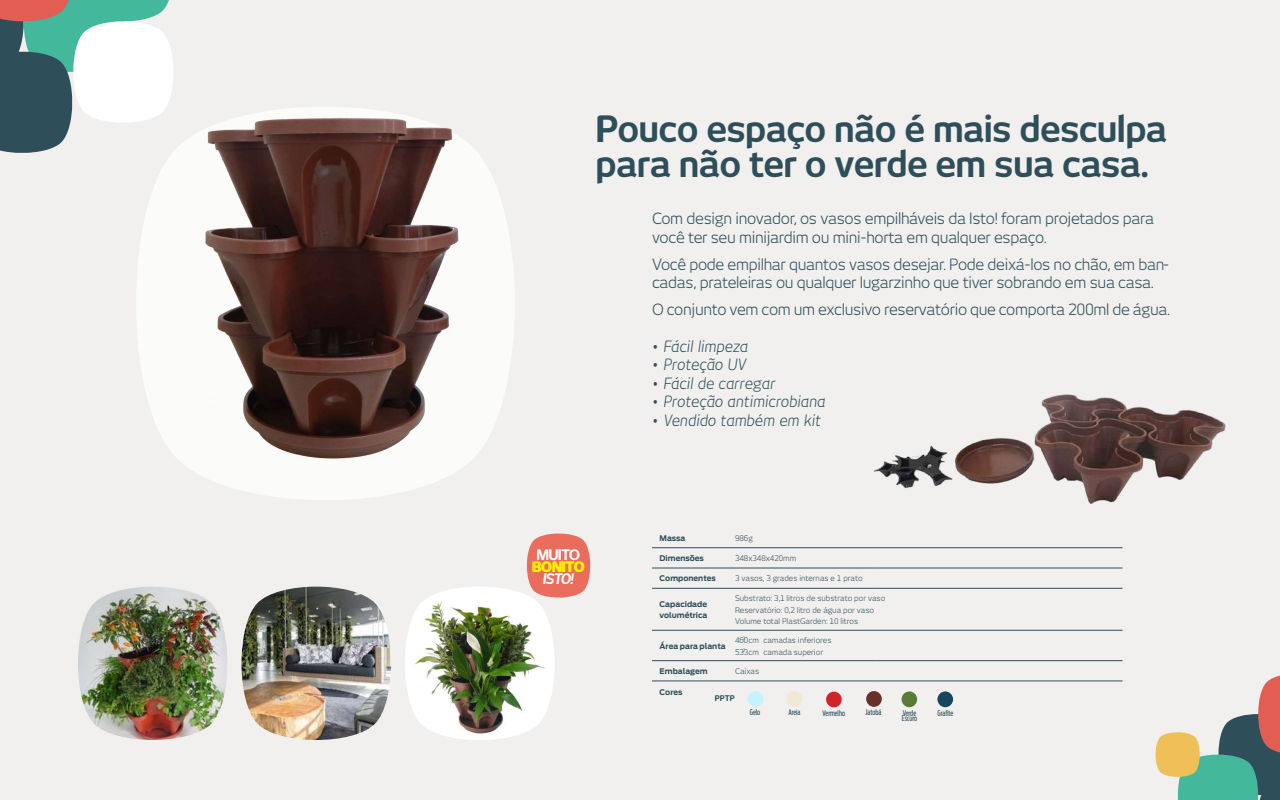
<style>
.page{position:relative;width:1280px;height:800px;background:#f1f0ee}
.page>*{position:absolute;margin:0;border:0;box-sizing:border-box;transform-origin:0 0}
.t1{font:700 35.8px/34.7px "New June";letter-spacing:-.02em;color:#2e4e5a}
.t2{font:15.3px/18.4px "New June";letter-spacing:-.02em;color:#2e4e5a}
.t3{font:italic 15.3px "New June";letter-spacing:-.01em;color:#2e4e5a}
.t4{font:800 14.3px "New June";letter-spacing:-.06em;color:#fff200}
.t5{font:700 14.3px "New June";letter-spacing:-.06em;color:#fff}
.t6{font:italic 700 14.3px "New June";color:#fff}
.t7{font:7.7px/11.6px "New June";color:#2e4e5a}
.t8{font:700 7.7px/11.2px "Antenna";color:#2e4e5a}
.t9{font:7.7px "Antenna Extra Cond";color:#2e4e5a}
.t10{font:700 7.7px "New June";color:#2e4e5a}
.t11{font:4.5px "New June";color:#2e4e5a}
</style>
<div class="page">
<svg style="left:1155px;top:675px;width:125px;height:125px"></svg>
<svg style="left:0;top:0;width:173px;height:153px;background:#9cb3b1"></svg>
<svg style="left:135px;top:106px;width:379px;height:394px"></svg>
<img style="left:163px;top:85px;width:334px;height:396px">
<hr style="left:652px;top:588px;width:63px;height:1px;background:#2e4e5a">
<hr style="left:715px;top:588px;width:161px;height:1px;background:#2e4e5a">
<hr style="left:876px;top:588px;width:247px;height:1px;background:#2e4e5a">
<hr style="left:652px;top:630px;width:63px;height:1px;background:#2e4e5a">
<hr style="left:715px;top:630px;width:161px;height:1px;background:#2e4e5a">
<hr style="left:876px;top:630px;width:247px;height:1px;background:#2e4e5a">
<hr style="left:652px;top:547px;width:63px;height:1px;background:#2e4e5a">
<hr style="left:715px;top:547px;width:161px;height:1px;background:#2e4e5a">
<hr style="left:876px;top:547px;width:247px;height:1px;background:#2e4e5a">
<hr style="left:652px;top:568px;width:63px;height:1px;background:#2e4e5a">
<hr style="left:715px;top:568px;width:161px;height:1px;background:#2e4e5a">
<hr style="left:876px;top:568px;width:247px;height:1px;background:#2e4e5a">
<hr style="left:652px;top:660px;width:63px;height:1px;background:#2e4e5a">
<hr style="left:715px;top:660px;width:161px;height:1px;background:#2e4e5a">
<hr style="left:876px;top:660px;width:247px;height:1px;background:#2e4e5a">
<hr style="left:652px;top:681px;width:63px;height:1px;background:#2e4e5a">
<hr style="left:715px;top:681px;width:161px;height:1px;background:#2e4e5a">
<hr style="left:876px;top:681px;width:247px;height:1px;background:#2e4e5a">
<div style="left:748px;top:691px;width:15px;height:16px;background:#c4f3fe;border-radius:50%"></div>
<div style="left:787px;top:691px;width:15px;height:16px;background:#f3e8d6;border-radius:50%"></div>
<div style="left:826px;top:692px;width:16px;height:15px;background:#d2232a;border-radius:50%"></div>
<div style="left:866px;top:691px;width:16px;height:16px;background:#673029;border-radius:50%"></div>
<div style="left:902px;top:691px;width:15px;height:16px;background:#597b37;border-radius:50%"></div>
<div style="left:937px;top:691px;width:16px;height:16px;background:#18465f;border-radius:50%"></div>
<img style="left:873px;top:394px;width:353px;height:110px">
<img style="left:78px;top:533px;width:513px;height:207px">
<img style="left:413px;top:587px;width:133px;height:153px">
<h1 class="t1" style="left:596px;top:112px;width:573px">Pouco espaço não é mais desculpa para não ter o verde em sua casa.</h1>
<p class="t2" style="left:652px;top:209px;width:504px">Com design inovador, os vasos empilháveis da Isto! foram projetados para você ter seu minijardim ou mini-horta em qualquer espaço.</p>
<p class="t2" style="left:652px;top:255px;width:519px">Você pode empilhar quantos vasos desejar. Pode deixá-los no chão, em ban&shy;cadas, prateleiras ou qualquer lugarzinho que tiver sobrando em sua casa.</p>
<p class="t2" style="left:652px;top:300px;width:520px">O conjunto vem com um exclusivo reservatório que comporta 200ml de água.</p>
<p class="t3" style="left:652px;top:337px;width:98px">• Fácil limpeza</p>
<p class="t3" style="left:652px;top:356px;width:96px">• Proteção UV</p>
<p class="t3" style="left:652px;top:374px;width:125px">• Fácil de carregar</p>
<p class="t3" style="left:652px;top:393px;width:175px">• Proteção antimicrobiana</p>
<p class="t3" style="left:652px;top:411px;width:170px">• Vendido também em kit</p>
<p class="t5" style="left:536px;top:546px;width:45px">MUITO</p>
<p class="t4" style="left:532px;top:558px;width:55px">BONITO</p>
<p class="t6" style="left:543px;top:571px;width:32px">ISTO!</p>
<p class="t8" style="left:660px;top:532px;width:27px">Massa</p>
<p class="t7" style="left:735px;top:532px;width:19px">986g</p>
<p class="t8" style="left:660px;top:553px;width:46px">Dimensões</p>
<p class="t7" style="left:735px;top:552px;width:63px">348x348x420mm</p>
<p class="t8" style="left:660px;top:573px;width:58px">Componentes</p>
<p class="t7" style="left:735px;top:573px;width:129px">3 vasos, 3 grades internas e 1 prato</p>
<p class="t8" style="left:660px;top:598px;width:49px">Capacidade volumétrica</p>
<p class="t7" style="left:735px;top:592px;width:152px">Substrato: 3,1 litros de substrato por vaso<br>Reservatório: 0,2 litro de água por vaso<br>Volume total PlastGarden: 10 litros</p>
<p class="t8" style="left:660px;top:640px;width:68px">Área para planta</p>
<p class="t11" style="left:743px;top:636px;width:4px">2</p>
<p class="t7" style="left:763px;top:634px;width:70px">camadas inferiores</p>
<p class="t7" style="left:735px;top:646px;width:25px">533cm</p>
<p class="t7" style="left:735px;top:634px;width:25px">460cm</p>
<p class="t11" style="left:743px;top:648px;width:4px">2</p>
<p class="t7" style="left:763px;top:646px;width:61px">camada superior</p>
<p class="t8" style="left:660px;top:666px;width:50px">Embalagem</p>
<p class="t7" style="left:735px;top:665px;width:26px">Caixas</p>
<p class="t8" style="left:660px;top:686px;width:24px">Cores</p>
<p class="t9" style="left:750px;top:708px;width:12px">Gelo</p>
<p class="t9" style="left:788px;top:708px;width:14px">Areia</p>
<p class="t9" style="left:823px;top:709px;width:24px">Vermelho</p>
<p class="t9" style="left:866px;top:708px;width:18px">Jatobá</p>
<p class="t10" style="left:715px;top:693px;width:21px">PPTP</p>
<p class="t9" style="left:903px;top:708px;width:15px">Verde</p>
<p class="t9" style="left:902px;top:714px;width:17px">Escuro</p>
<p class="t9" style="left:937px;top:708px;width:17px">Grafite</p>
</div>
